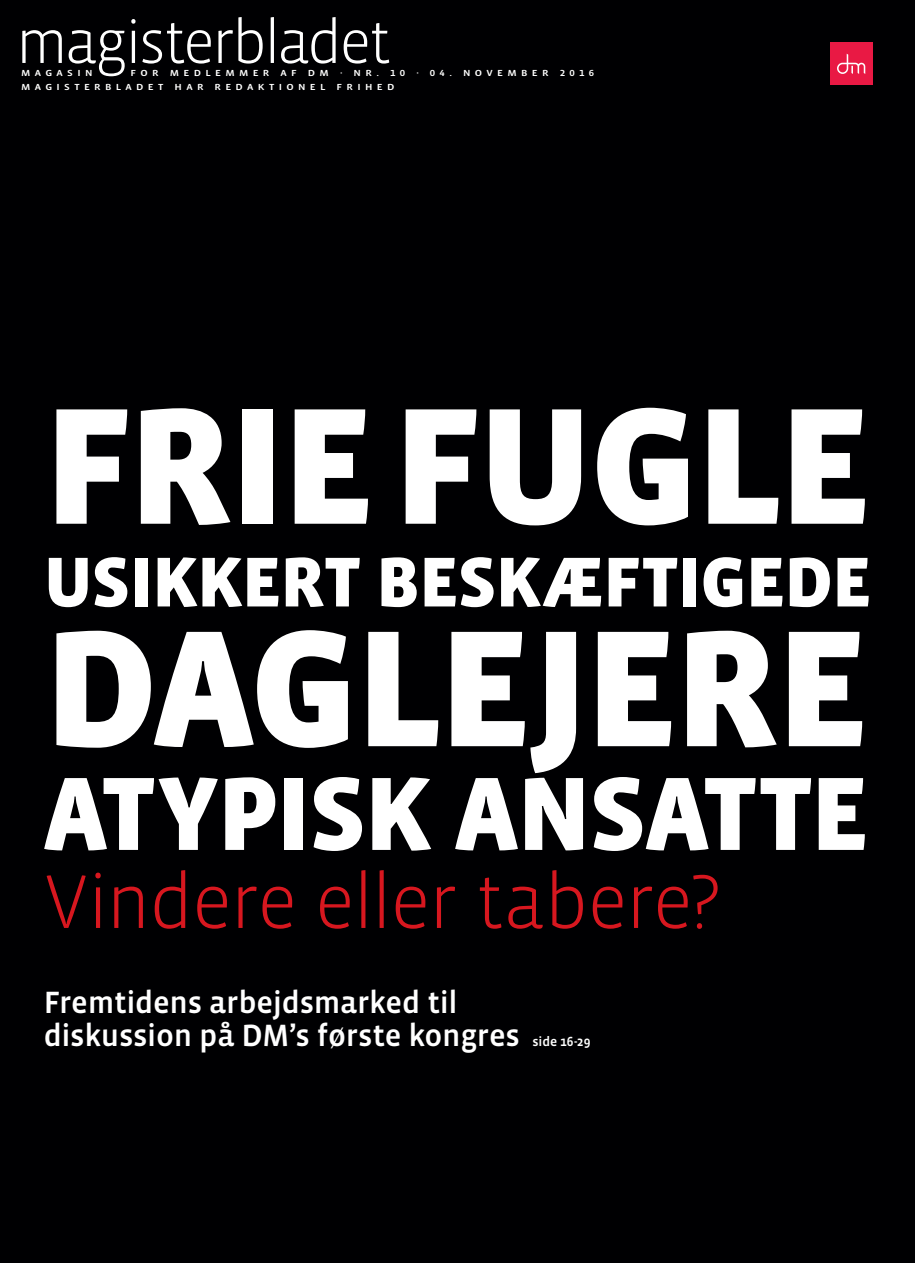
<style>
.page{position:relative;width:915px;height:1263px;background:#fff}
.page>*{position:absolute;margin:0;border:0;box-sizing:border-box;transform-origin:0 0}
.t1{font:900 169.65px "Vista Sans OT";letter-spacing:-.02em;color:#fff}
.t2{font:900 106.65px "Vista Sans OT";letter-spacing:-.02em;color:#fff}
.t3{font:300 77.7px "Vista Sans OT";letter-spacing:-.025em;color:#d7171f}
.t4{font:900 72.15px "Vista Sans OT";letter-spacing:-.01em;color:#fff}
.t5{font:300 61.65px "Vista Sans OT";letter-spacing:-.05em;color:#fff}
.t6{font:500 31.5px/33px "Vista Sans OT";letter-spacing:-.01em;color:#fff}
.t7{font:500 13.5px "Vista Sans OT";letter-spacing:-.005em;color:#fff}
.t8{font:500 9px/14.1px "Vista Sans OT";letter-spacing:.4em;color:#fff;scale:1.2 1}
</style>
<div class="page">
<div style="left:0;top:0;width:914px;height:1263px;background:#000002"></div>
<div style="left:829px;top:43px;width:43px;height:42px;background:#e91944"></div>
<svg style="left:837px;top:54px;width:28px;height:20px"></svg>
<h3 class="t5" style="left:16px;top:11px;width:377px">magisterbladet</h3>
<p class="t8" style="left:21px;top:66px;width:61px">MAGASIN</p>
<p class="t8" style="left:21px;top:66px;width:479px;text-indent:109px">FOR MEDLEMMER AF DM · NR. 10 · 04. NOVEMBER 2016<br>MAGISTERBLADET HAR REDAKTIONEL FRIHED</p>
<h1 class="t1" style="left:44px;top:379px;width:829px">FRIE FUGLE</h1>
<h3 class="t4" style="left:44px;top:545px;width:829px">USIKKERT BESKÆFTIGEDE</h3>
<h1 class="t1" style="left:44px;top:602px;width:826px">DAGLEJERE</h1>
<h2 class="t2" style="left:44px;top:759px;width:826px">ATYPISK ANSATTE</h2>
<h3 class="t3" style="left:44px;top:862px;width:676px">Vindere eller tabere?</h3>
<h3 class="t6" style="left:44px;top:986px;width:477px">Fremtidens arbejdsmarked til diskussion på DM’s første kongres</h3>
<h3 class="t7" style="left:532px;top:1034px;width:60px">side 16-29</h3>
</div>
